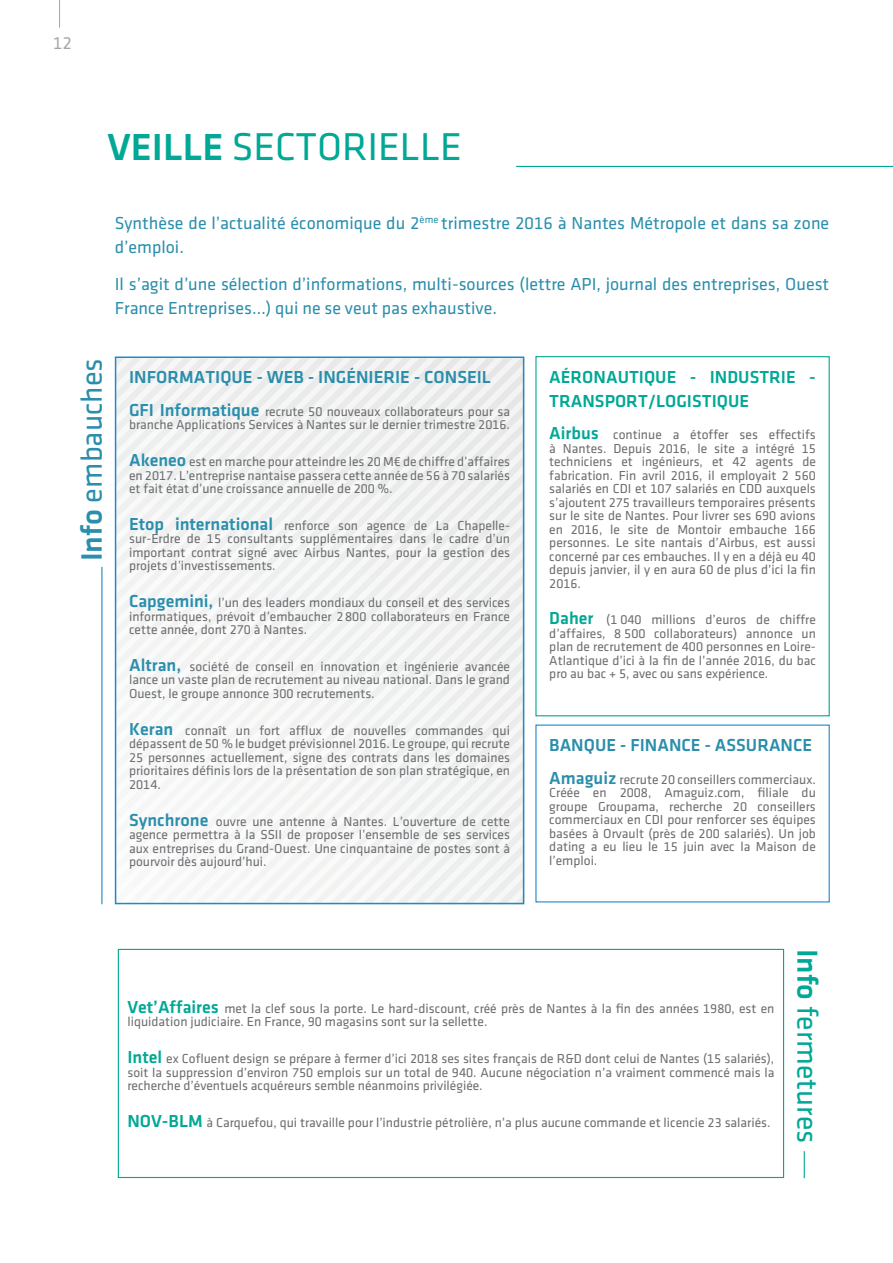
<style>
.page{position:relative;width:893px;height:1263px;background:#fff}
.page>*{position:absolute;margin:0;border:0;box-sizing:border-box;transform-origin:0 0}
.t1{font:40.2px "Klavika Regular TF";color:#00a895}
.t2{font:30.6px "Klavika Regular TF";color:#2a8eac}
.t3{font:30px "Klavika Regular TF";color:#00a895}
.t4{font:18px/24px "Klavika Regular TF";color:#2a8eac}
.t5{font:18px "Klavika Medium TF";color:#2a8eac}
.t6{font:18px/24px "Klavika Medium TF";color:#00a895}
.t7{font:18px "Klavika Regular TF";color:#a5a6aa}
.t8{font:13.5px/13.5px "Klavika Regular TF";color:#6c6d70;text-align:justify}
.s1{font-family:"Klavika Medium TF";font-size:39px}
.s2{font-family:"Klavika Medium TF"}
.s3{font-family:"Klavika Medium TF";font-size:18px;color:#2a8eac}
.s4{font-family:"Klavika Medium TF";font-size:18px;color:#00a895}
</style>
<div class="page">
<div style="left:116px;top:358px;width:408px;height:546px;background:#f4f4f4"></div>
<div style="left:535px;top:356px;width:295px;height:360px;border:1px solid #00a895"></div>
<div style="left:118px;top:949px;width:666px;height:229px;border:1px solid #00a895"></div>
<hr style="left:516px;top:166px;width:377px;height:1px;background:#00a895">
<svg style="left:804px;top:1151px;width:1px;height:27px"></svg>
<hr style="left:101px;top:567px;width:1px;height:337px;background:#1d8aca">
<div style="left:115px;top:356px;width:409px;height:548px;border:2px solid #1d8aca"></div>
<svg style="left:59px;top:0;width:1px;height:28px"></svg>
<h3 class="t7" style="left:53px;top:34px;width:20px">12</h3>
<h1 class="t1" style="left:108px;top:126px;width:356px"><span class="s1">VEILLE</span> SECTORIELLE</h1>
<h3 class="t4" style="left:115px;top:212px;width:716px">Synthèse de l’actualité économique du 2<sup>ème</sup> trimestre 2016 à Nantes Métropole et dans sa zone d’emploi.</h3>
<h3 class="t4" style="left:115px;top:272px;width:716px">Il s’agit d’une sélection d’informations, multi-sources (lettre API, journal des entreprises, Ouest<br>France Entreprises…) qui ne se veut pas exhaustive.</h3>
<h2 class="t2" style="left:76px;top:561px;width:205px;rotate:-90deg"><span class="s2">Info</span> embauches</h2>
<h3 class="t6" style="left:549px;top:365px;width:268px">AÉRONAUTIQUE - INDUSTRIE -<br>TRANSPORT/LOGISTIQUE</h3>
<h3 class="t5" style="left:129px;top:368px;width:363px">INFORMATIQUE - WEB - INGÉNIERIE - CONSEIL</h3>
<p class="t8" style="left:129px;top:405px;width:382px"><span class="s3">GFI Informatique</span> recrute 50 nouveaux collaborateurs pour sa branche Applications Services à Nantes sur le dernier trimestre 2016.</p>
<p class="t8" style="left:129px;top:455px;width:383px"><span class="s3">Akeneo</span> est en marche pour atteindre les 20 M€ de chiffre d’affaires en 2017. L’entreprise nantaise passera cette année de 56 à 70 salariés et fait état d’une croissance annuelle de 200 %.</p>
<p class="t8" style="left:129px;top:519px;width:382px"><span class="s3">Etop international</span> renforce son agence de La Chapelle&shy;sur-Erdre de 15 consultants supplémentaires dans le cadre d’un important contrat signé avec Airbus Nantes, pour la gestion des projets d’investissements.</p>
<p class="t8" style="left:129px;top:596px;width:383px"><span class="s3">Capgemini,</span> l’un des leaders mondiaux du conseil et des services informatiques, prévoit d’embaucher 2800 collaborateurs en France cette année, dont 270 à Nantes.</p>
<p class="t8" style="left:129px;top:660px;width:382px"><span class="s3">Altran,</span> société de conseil en innovation et ingénierie avancée lance un vaste plan de recrutement au niveau national. Dans le grand Ouest, le groupe annonce 300 recrutements.</p>
<p class="t8" style="left:129px;top:724px;width:383px"><span class="s3">Keran</span> connaît un fort afflux de nouvelles commandes qui dépassent de 50 % le budget prévisionnel 2016. Le groupe, qui recrute 25 personnes actuellement, signe des contrats dans les domaines prioritaires définis lors de la présentation de son plan stratégique, en 2014.</p>
<p class="t8" style="left:129px;top:814px;width:382px"><span class="s3">Synchrone</span> ouvre une antenne à Nantes. L’ouverture de cette agence permettra à la SSII de proposer l’ensemble de ses services aux entreprises du Grand-Ouest. Une cinquantaine de postes sont à pourvoir dès aujourd’hui.</p>
<p class="t8" style="left:549px;top:428px;width:268px"><span class="s4">Airbus</span> continue a étoffer ses effectifs à Nantes. Depuis 2016, le site a intégré 15 techniciens et ingénieurs, et 42 agents de fabrication. Fin avril 2016, il employait 2 560 salariés en CDI et 107 salariés en CDD auxquels s’ajoutent 275 travailleurs temporaires présents sur le site de Nantes. Pour livrer ses 690 avions en 2016, le site de Montoir embauche 166 personnes. Le site nantais d’Airbus, est aussi concerné par ces embauches. Il y en a déjà eu 40 depuis janvier, il y en aura 60 de plus d’ici la fin 2016.</p>
<p class="t8" style="left:549px;top:613px;width:268px"><span class="s4">Daher</span> (1 040 millions d’euros de chiffre d’affaires, 8 500 collaborateurs) annonce un plan de recrutement de 400 personnes en Loire-Atlantique d’ici à la fin de l’année 2016, du bac pro au bac + 5, avec ou sans expérience.</p>
<h3 class="t5" style="left:549px;top:735px;width:264px">BANQUE - FINANCE - ASSURANCE</h3>
<p class="t8" style="left:549px;top:772px;width:268px"><span class="s3">Amaguiz</span> recrute 20 conseillers commerciaux.<br>Créée en 2008, Amaguiz.com, filiale du groupe Groupama, recherche 20 conseillers commerciaux en CDI pour renforcer ses équipes basées à Orvault (près de 200 salariés). Un job dating a eu lieu le 15 juin avec la Maison de l’emploi.</p>
<p class="t8" style="left:127px;top:1002px;width:648px"><span class="s4">Vet’Affaires</span> met la clef sous la porte. Le hard-discount, créé près de Nantes à la fin des années 1980, est en liquidation judiciaire. En France, 90 magasins sont sur la sellette.</p>
<p class="t8" style="left:127px;top:1052px;width:649px"><span class="s4">Intel</span> ex Cofluent design se prépare à fermer d’ici 2018 ses sites français de R&amp;D dont celui de Nantes (15 salariés), soit la suppression d’environ 750 emplois sur un total de 940. Aucune négociation n’a vraiment commencé mais la recherche d’éventuels acquéreurs semble néanmoins privilégiée.</p>
<p class="t8" style="left:127px;top:1116px;width:645px"><span class="s4">NOV-BLM</span> à Carquefou, qui travaille pour l’industrie pétrolière, n’a plus aucune commande et licencie 23 salariés.</p>
<h3 class="t3" style="left:823px;top:949px;width:196px;rotate:90deg"><span class="s2">Info</span> fermetures</h3>
</div>
